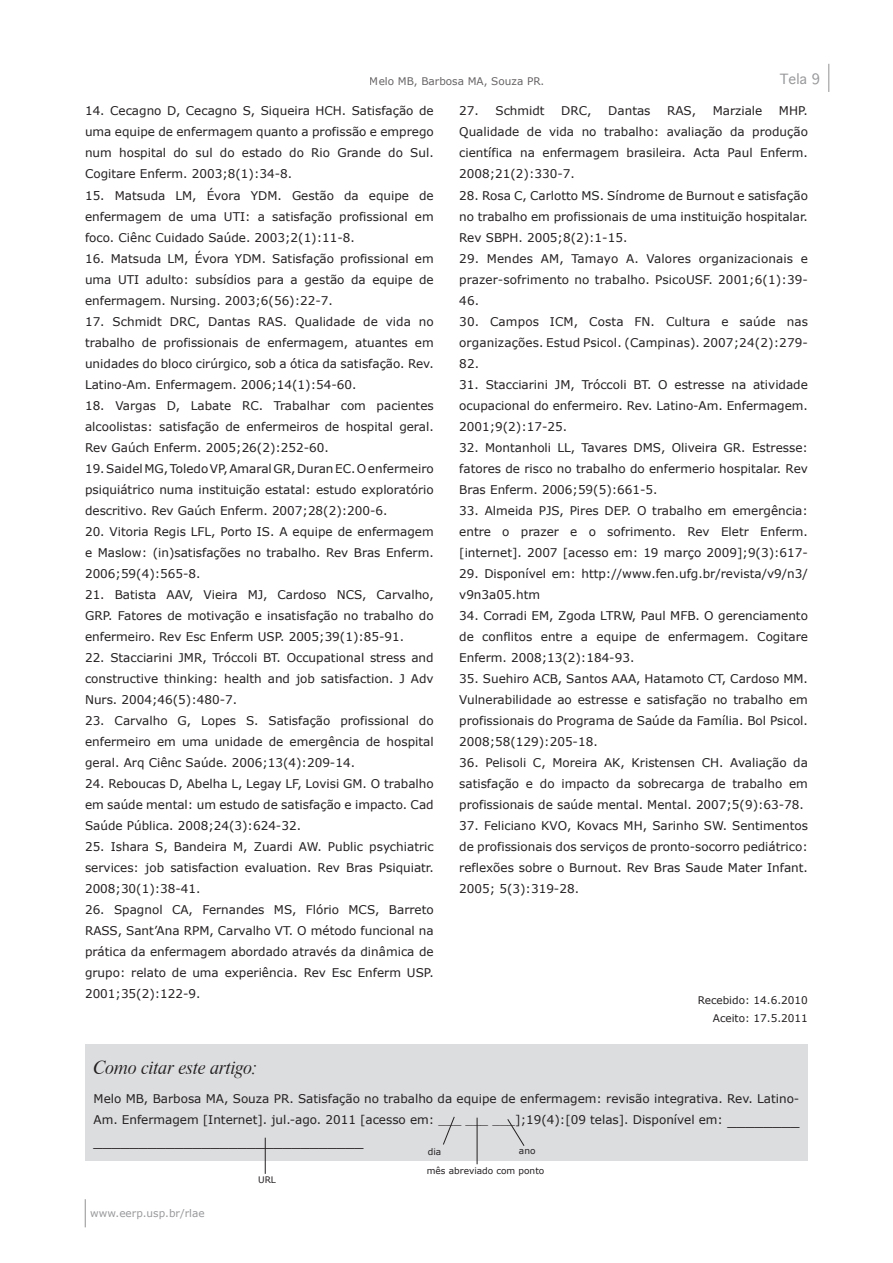
<style>
.page{position:relative;width:893px;height:1263px;background:#fff}
.page>*{position:absolute;margin:0;border:0;box-sizing:border-box;transform-origin:0 0}
.t1{font:18px "Times New Roman";color:#231f20}
.t2{font:18px "Dutch 801 BT Italic Headline";color:#231f20}
.t3{font:13.5px "Geneva";color:#6c6d70}
._18__Referências{font:12px/21px "Verdana";color:#231f20;text-align:justify}
._21__Recebido_Aceito{font:10.5px "Verdana";color:#231f20}
.t4{font:10.5px "Verdana";color:#6c6d70}
._18__Referências-2{font:9px "Verdana";color:#231f20}
.s1{font-family:"Times New Roman";font-size:18px}
</style>
<div class="page">
<svg style="left:828px;top:64px;width:1px;height:28px"></svg>
<svg style="left:85px;top:1199px;width:1px;height:28px"></svg>
<div style="left:85px;top:1044px;width:723px;height:117px;background:#dcdddf"></div>
<hr style="left:265px;top:1138px;width:1px;height:36px;background:#231f20">
<svg style="left:443px;top:1116px;width:12px;height:29px"></svg>
<hr style="left:477px;top:1117px;width:1px;height:47px;background:#231f20">
<svg style="left:507px;top:1119px;width:18px;height:27px"></svg>
<p class="_21__Recebido_Aceito" style="left:370px;top:75px;width:176px">Melo MB, Barbosa MA, Souza PR.</p>
<p class="t3" style="left:780px;top:71px;width:42px">Tela 9</p>
<p class="_18__Referências" style="left:85px;top:100px;width:350px">14. Cecagno D, Cecagno S, Siqueira HCH. Satisfação de uma equipe de enfermagem quanto a profissão e emprego num hospital do sul do estado do Rio Grande do Sul.<br>Cogitare Enferm. 2003;8(1):34-8.</p>
<p class="_18__Referências" style="left:85px;top:184px;width:350px">15. Matsuda LM, Évora YDM. Gestão da equipe de enfermagem de uma UTI: a satisfação profissional em foco. Ciênc Cuidado Saúde. 2003;2(1):11-8.</p>
<p class="_18__Referências" style="left:85px;top:247px;width:350px">16. Matsuda LM, Évora YDM. Satisfação profissional em uma UTI adulto: subsídios para a gestão da equipe de enfermagem. Nursing. 2003;6(56):22-7.</p>
<p class="_18__Referências" style="left:85px;top:310px;width:350px">17. Schmidt DRC, Dantas RAS. Qualidade de vida no trabalho de profissionais de enfermagem, atuantes em unidades do bloco cirúrgico, sob a ótica da satisfação. Rev.<br>Latino-Am. Enfermagem. 2006;14(1):54-60.</p>
<p class="_18__Referências" style="left:85px;top:394px;width:350px">18. Vargas D, Labate RC. Trabalhar com pacientes alcoolistas: satisfação de enfermeiros de hospital geral.<br>Rev Gaúch Enferm. 2005;26(2):252-60.</p>
<p class="_18__Referências" style="left:85px;top:457px;width:350px">19. Saidel MG, Toledo VP, Amaral GR, Duran EC. O enfermeiro psiquiátrico numa instituição estatal: estudo exploratório descritivo. Rev Gaúch Enferm. 2007;28(2):200-6.</p>
<p class="_18__Referências" style="left:85px;top:520px;width:350px">20. Vitoria Regis LFL, Porto IS. A equipe de enfermagem e Maslow: (in)satisfações no trabalho. Rev Bras Enferm.<br>2006;59(4):565-8.</p>
<p class="_18__Referências" style="left:85px;top:583px;width:350px">21. Batista AAV, Vieira MJ, Cardoso NCS, Carvalho, GRP. Fatores de motivação e insatisfação no trabalho do enfermeiro. Rev Esc Enferm USP. 2005;39(1):85-91.</p>
<p class="_18__Referências" style="left:85px;top:646px;width:350px">22. Stacciarini JMR, Tróccoli BT. Occupational stress and constructive thinking: health and job satisfaction. J Adv Nurs. 2004;46(5):480-7.</p>
<p class="_18__Referências" style="left:85px;top:709px;width:350px">23. Carvalho G, Lopes S. Satisfação profissional do enfermeiro em uma unidade de emergência de hospital geral. Arq Ciênc Saúde. 2006;13(4):209-14.</p>
<p class="_18__Referências" style="left:85px;top:772px;width:350px">24. Reboucas D, Abelha L, Legay LF, Lovisi GM. O trabalho em saúde mental: um estudo de satisfação e impacto. Cad Saúde Pública. 2008;24(3):624-32.</p>
<p class="_18__Referências" style="left:85px;top:835px;width:350px">25. Ishara S, Bandeira M, Zuardi AW. Public psychiatric services: job satisfaction evaluation. Rev Bras Psiquiatr.<br>2008;30(1):38-41.</p>
<p class="_18__Referências" style="left:85px;top:898px;width:350px">26. Spagnol CA, Fernandes MS, Flório MCS, Barreto RASS, Sant’Ana RPM, Carvalho VT. O método funcional na prática da enfermagem abordado através da dinâmica de grupo: relato de uma experiência. Rev Esc Enferm USP.<br>2001;35(2):122-9.</p>
<p class="_18__Referências" style="left:459px;top:100px;width:87px">27. Schmidt</p>
<p class="_18__Referências" style="left:561px;top:100px;width:32px">DRC,</p>
<p class="_18__Referências" style="left:608px;top:100px;width:44px">Dantas</p>
<p class="_18__Referências" style="left:667px;top:100px;width:30px">RAS,</p>
<p class="_18__Referências" style="left:713px;top:100px;width:51px">Marziale</p>
<p class="_18__Referências" style="left:459px;top:100px;width:350px;text-indent:320px">MHP.<br>Qualidade de vida no trabalho: avaliação da produção científica na enfermagem brasileira. Acta Paul Enferm.<br>2008;21(2):330-7.</p>
<p class="_18__Referências" style="left:459px;top:184px;width:350px">28. Rosa C, Carlotto MS. Síndrome de Burnout e satisfação no trabalho em profissionais de uma instituição hospitalar.<br>Rev SBPH. 2005;8(2):1-15.</p>
<p class="_18__Referências" style="left:459px;top:247px;width:350px">29. Mendes AM, Tamayo A. Valores organizacionais e prazer-sofrimento no trabalho. PsicoUSF. 2001;6(1):39- 46.</p>
<p class="_18__Referências" style="left:459px;top:310px;width:350px">30. Campos ICM, Costa FN. Cultura e saúde nas organizações. Estud Psicol. (Campinas). 2007;24(2):279- 82.</p>
<p class="_18__Referências" style="left:459px;top:373px;width:350px">31. Stacciarini JM, Tróccoli BT. O estresse na atividade ocupacional do enfermeiro. Rev. Latino-Am. Enfermagem.<br>2001;9(2):17-25.</p>
<p class="_18__Referências" style="left:459px;top:436px;width:350px">32. Montanholi LL, Tavares DMS, Oliveira GR. Estresse: fatores de risco no trabalho do enfermerio hospitalar. Rev Bras Enferm. 2006;59(5):661-5.</p>
<p class="_18__Referências" style="left:459px;top:499px;width:350px">33. Almeida PJS, Pires DEP. O trabalho em emergência: entre o prazer e o sofrimento. Rev Eletr Enferm. [internet]. 2007 [acesso em: 19 março 2009];9(3):617-</p>
<p class="_18__Referências" style="left:459px;top:562px;width:350px">29. Disponível em: http://www.fen.ufg.br/revista/v9/n3/ v9n3a05.htm</p>
<p class="_18__Referências" style="left:459px;top:604px;width:350px">34. Corradi EM, Zgoda LTRW, Paul MFB. O gerenciamento de conflitos entre a equipe de enfermagem. Cogitare Enferm. 2008;13(2):184-93.</p>
<p class="_18__Referências" style="left:459px;top:667px;width:350px">35. Suehiro ACB, Santos AAA, Hatamoto CT, Cardoso MM.<br>Vulnerabilidade ao estresse e satisfação no trabalho em profissionais do Programa de Saúde da Família. Bol Psicol.<br>2008;58(129):205-18.</p>
<p class="_18__Referências" style="left:459px;top:751px;width:350px">36. Pelisoli C, Moreira AK, Kristensen CH. Avaliação da satisfação e do impacto da sobrecarga de trabalho em profissionais de saúde mental. Mental. 2007;5(9):63-78.</p>
<p class="_18__Referências" style="left:459px;top:814px;width:350px">37. Feliciano KVO, Kovacs MH, Sarinho SW. Sentimentos de profissionais dos serviços de pronto-socorro pediátrico: reflexões sobre o Burnout. Rev Bras Saude Mater Infant.<br>2005; 5(3):319-28.</p>
<p class="_21__Recebido_Aceito" style="left:698px;top:994px;width:112px">Recebido: 14.6.2010</p>
<p class="_21__Recebido_Aceito" style="left:713px;top:1012px;width:97px">Aceito: 17.5.2011</p>
<p class="t2" style="left:94px;top:1056px;width:165px">Como citar este artigo:</p>
<p class="_18__Referências" style="left:94px;top:1088px;width:707px">Melo MB, Barbosa MA, Souza PR. Satisfação no trabalho da equipe de enfermagem: revisão integrativa. Rev. Latino-<br>Am. Enfermagem [Internet]. jul.-ago. 2011 [acesso em: ___ ___ ___];19(4):[09 telas]. Disponível em: <span class="s1">________</span></p>
<p class="t1" style="left:94px;top:1127px;width:271px">______________________________</p>
<p class="_18__Referências-2" style="left:428px;top:1145px;width:15px">dia</p>
<p class="_18__Referências-2" style="left:427px;top:1164px;width:119px">mês abreviado com ponto</p>
<p class="_18__Referências-2" style="left:519px;top:1145px;width:18px">ano</p>
<p class="_18__Referências-2" style="left:258px;top:1174px;width:19px">URL</p>
<p class="t4" style="left:90px;top:1207px;width:116px">www.eerp.usp.br/rlae</p>
</div>
